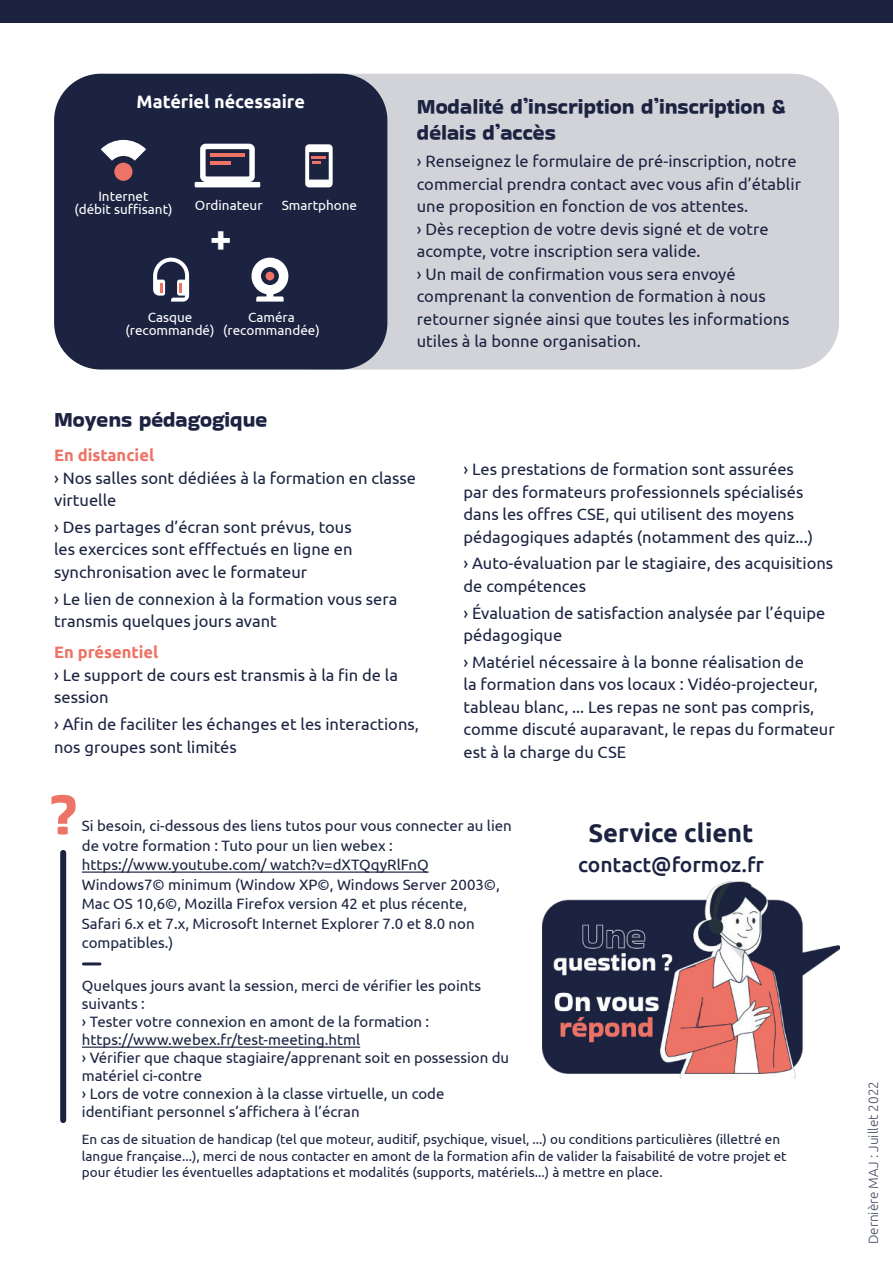
<style>
.page{position:relative;width:893px;height:1263px;background:#fff}
.page>*{position:absolute;margin:0;border:0;box-sizing:border-box;transform-origin:0 0}
.t1{font:61.5px "Bakbak One";color:#ed7366}
.t2{font:700 39px "Ubuntu";color:#fff}
.t3{font:700 25.5px "Ubuntu";color:#1b2341}
.t4{font:21.75px/26.1px "Bakbak One";color:#1b2341}
.t5{font:500 21px "Ubuntu";color:#1b2341}
.t6{font:700 18px "Ubuntu";color:#fff}
.t7{font:16.5px/22.5px "Ubuntu";color:#1b2341}
.t8{font:700 16.5px "Ubuntu";color:#ed7366}
.t9{font:15px/18px "Ubuntu";color:#1b2341}
.t10{font:13.5px/16.5px "Ubuntu";color:#1b2341}
.t11{font:13.5px/13.5px "Ubuntu";color:#fff;text-align:center}
.t12{font:300 13.5px "Ubuntu";color:#1b2341}
</style>
<div class="page">
<div style="left:0;top:0;width:893px;height:23px;background:#1b2341"></div>
<div style="left:54px;top:74px;width:333px;height:295px;background:#1b2341;border-radius:47px"></div>
<svg style="left:267px;top:74px;width:572px;height:295px;fill:#d2d3d9"></svg>
<hr style="left:82px;top:871px;width:347px;height:2px;background:#1b2341">
<hr style="left:82px;top:1046px;width:278px;height:2px;background:#1b2341">
<img style="left:542px;top:881px;width:297px;height:197px">
<div style="left:60px;top:853px;width:6px;height:267px;background:#1b2341"></div>
<hr style="left:83px;top:962px;width:17px;height:3px;background:#1b2341">
<div style="left:114px;top:163px;width:19px;height:18px;background:#ed7366;border-radius:50%"></div>
<svg style="left:101px;top:140px;width:45px;height:21px"></svg>
<svg style="left:195px;top:144px;width:65px;height:43px"></svg>
<hr style="left:210px;top:161px;width:21px;height:4px;background:#ed7366">
<hr style="left:210px;top:154px;width:34px;height:3px;background:#ed7366">
<svg style="left:305px;top:144px;width:28px;height:43px"></svg>
<svg style="left:153px;top:257px;width:36px;height:45px"></svg>
<svg style="left:251px;top:257px;width:39px;height:45px"></svg>
<div style="left:266px;top:272px;width:8px;height:8px;background:#ed7366;border-radius:50%"></div>
<p class="t6" style="left:137px;top:94px;width:170px">Matériel nécessaire</p>
<p class="t11" style="left:74px;top:190px;width:100px">Internet<br>(débit suffisant)</p>
<p class="t11" style="left:195px;top:199px;width:69px">Ordinateur</p>
<p class="t11" style="left:282px;top:199px;width:77px">Smartphone</p>
<h2 class="t2" style="left:210px;top:221px;width:24px">+</h2>
<p class="t11" style="left:125px;top:310px;width:91px">Casque (recommandé)</p>
<p class="t11" style="left:223px;top:311px;width:98px">Caméra (recommandée)</p>
<h3 class="t4" style="left:54px;top:406px;width:215px">Moyens pédagogique</h3>
<h3 class="t4" style="left:417px;top:94px;width:371px">Modalité d’inscription d’inscription &amp; délais d’accès</h3>
<p class="t7" style="left:417px;top:149px;width:386px">› Renseignez le formulaire de pré-inscription, notre commercial prendra contact avec vous afin d’établir une proposition en fonction de vos attentes.<br>› Dès reception de votre devis signé et de votre acompte, votre inscription sera valide.<br>› Un mail de confirmation vous sera envoyé comprenant la convention de formation à nous retourner signée ainsi que toutes les informations utiles à la bonne organisation.</p>
<p class="t8" style="left:54px;top:448px;width:102px">En distanciel</p>
<p class="t7" style="left:54px;top:468px;width:364px">› Nos salles sont dédiées à la formation en classe virtuelle</p>
<p class="t7" style="left:54px;top:515px;width:300px;text-align:justify">› Des partages d’écran sont prévus, tous les exercices sont efffectués en ligne en synchronisation avec le formateur</p>
<p class="t7" style="left:54px;top:587px;width:345px">› Le lien de connexion à la formation vous sera transmis quelques jours avant</p>
<p class="t8" style="left:54px;top:645px;width:106px">En présentiel</p>
<p class="t7" style="left:54px;top:663px;width:345px">› Le support de cours est transmis à la fin de la session</p>
<p class="t7" style="left:54px;top:712px;width:366px">› Afin de faciliter les échanges et les interactions, nos groupes sont limités</p>
<p class="t7" style="left:464px;top:459px;width:351px">› Les prestations de formation sont assurées par des formateurs professionnels spécialisés dans les offres CSE, qui utilisent des moyens pédagogiques adaptés (notamment des quiz...)</p>
<p class="t7" style="left:464px;top:552px;width:371px">› Auto-évaluation par le stagiaire, des acquisitions de compétences</p>
<p class="t7" style="left:464px;top:601px;width:363px">› Évaluation de satisfaction analysée par l’équipe pédagogique</p>
<p class="t7" style="left:464px;top:652px;width:373px">› Matériel nécessaire à la bonne réalisation de<br>la formation dans vos locaux : Vidéo-projecteur, tableau blanc, ... Les repas ne sont pas compris, comme discuté auparavant, le repas du formateur est à la charge du CSE</p>
<h1 class="t1" style="left:48px;top:783px;width:31px">?</h1>
<p class="t9" style="left:82px;top:816px;width:431px;line-height:19.5px">Si besoin, ci-dessous des liens tutos pour vous connecter au lien de votre formation : Tuto pour un lien webex : https://www.youtube.com/ watch?v=dXTQqyRlFnQ Windows7© minimum (Window XP©, Windows Server 2003©, Mac OS 10,6©, Mozilla Firefox version 42 et plus récente,<br>Safari 6.x et 7.x, Microsoft Internet Explorer 7.0 et 8.0 non compatibles.)</p>
<p class="t9" style="left:82px;top:976px;width:429px">Quelques jours avant la session, merci de vérifier les points suivants :<br>› Tester votre connexion en amont de la formation : https://www.webex.fr/test-meeting.html<br>› Vérifier que chaque stagiaire/apprenant soit en possession du matériel ci-contre<br>› Lors de votre connexion à la classe virtuelle, un code identifiant personnel s’affichera à l’écran</p>
<p class="t10" style="left:82px;top:1130px;width:706px">En cas de situation de handicap (tel que moteur, auditif, psychique, visuel, ...) ou conditions particulières (illettré en langue française...), merci de nous contacter en amont de la formation afin de valider la faisabilité de votre projet et pour étudier les éventuelles adaptations et modalités (supports, matériels...) à mettre en place.</p>
<h3 class="t3" style="left:588px;top:821px;width:167px">Service client</h3>
<p class="t5" style="left:578px;top:856px;width:187px">contact@formoz.fr</p>
<p class="t12" style="left:865px;top:1244px;width:164px;rotate:-90deg">Dernière MAJ : Juillet 2022</p>
</div>
